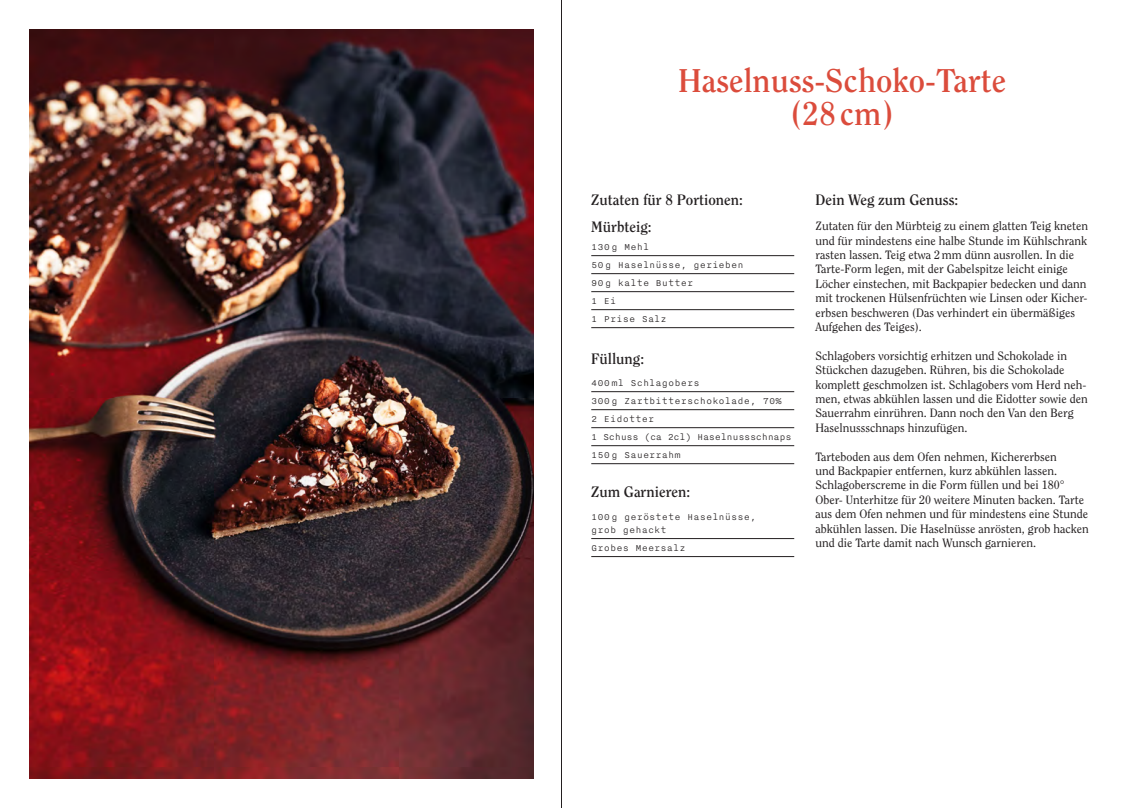
<style>
.page{position:relative;width:1123px;height:808px;background:#fff}
.page>*{position:absolute;margin:0;border:0;box-sizing:border-box;transform-origin:0 0}
.t1{font:700 32.7px/32.7px "Clearface Std";color:#db4c3c;text-align:center}
.t2{font:700 15px "Clearface Std";color:#231f20}
.t3{font:12px/14.4px "Clearface Std";color:#231f20}
.t4{font:300 10.5px/18px "Nitti";color:#231f20}
</style>
<div class="page">
<hr style="left:561px;top:0;width:1px;height:808px;background:#231f20">
<img style="left:30px;top:30px;width:503px;height:748px">
<hr style="left:591px;top:255px;width:203px;height:1px;background:#231f20">
<hr style="left:591px;top:273px;width:203px;height:1px;background:#231f20">
<hr style="left:591px;top:291px;width:203px;height:1px;background:#231f20">
<hr style="left:591px;top:309px;width:203px;height:1px;background:#231f20">
<hr style="left:591px;top:327px;width:203px;height:1px;background:#231f20">
<hr style="left:591px;top:538px;width:203px;height:1px;background:#231f20">
<hr style="left:591px;top:556px;width:203px;height:1px;background:#231f20">
<hr style="left:591px;top:391px;width:203px;height:1px;background:#231f20">
<hr style="left:591px;top:409px;width:203px;height:1px;background:#231f20">
<hr style="left:591px;top:427px;width:203px;height:1px;background:#231f20">
<hr style="left:591px;top:445px;width:203px;height:1px;background:#231f20">
<hr style="left:591px;top:463px;width:203px;height:1px;background:#231f20">
<h1 class="t1" style="left:678px;top:65px;width:329px">Haselnuss-Schoko-Tarte (28cm)</h1>
<p class="t2" style="left:591px;top:190px;width:153px">Zutaten für 8 Portionen:</p>
<p class="t2" style="left:815px;top:190px;width:144px">Dein Weg zum Genuss:</p>
<p class="t2" style="left:591px;top:218px;width:62px">Mürbteig:</p>
<p class="t4" style="left:591px;top:238px;width:154px">130g Mehl<br>50g Haselnüsse, gerieben<br>90g kalte Butter<br>1 Ei<br>1 Prise Salz</p>
<p class="t2" style="left:591px;top:350px;width:54px">Füllung:</p>
<p class="t4" style="left:591px;top:374px;width:202px">400ml Schlagobers<br>300g Zartbitterschokolade, 70%<br>2 Eidotter<br>1 Schuss (ca 2cl) Haselnussschnaps<br>150g Sauerrahm</p>
<p class="t2" style="left:591px;top:483px;width:100px">Zum Garnieren:</p>
<p class="t4" style="left:591px;top:510px;width:167px;line-height:13.5px">100g geröstete Haselnüsse, grob gehackt</p>
<p class="t4" style="left:591px;top:539px;width:96px">Grobes Meersalz</p>
<p class="t3" style="left:815px;top:219px;width:274px">Zutaten für den Mürbteig zu einem glatten Teig kneten und für mindestens eine halbe Stunde im Kühlschrank rasten lassen. Teig etwa 2mm dünn ausrollen. In die Tarte-Form legen, mit der Gabelspitze leicht einige Löcher einstechen, mit Backpapier bedecken und dann mit trockenen Hülsenfrüchten wie Linsen oder Kicher&shy;erbsen beschweren (Das verhindert ein übermäßiges Aufgehen des Teiges).</p>
<p class="t3" style="left:815px;top:348px;width:274px">Schlagobers vorsichtig erhitzen und Schokolade in Stückchen dazugeben. Rühren, bis die Schokolade komplett geschmolzen ist. Schlagobers vom Herd neh&shy;men, etwas abkühlen lassen und die Eidotter sowie den Sauerrahm einrühren. Dann noch den Van den Berg Haselnussschnaps hinzufügen.</p>
<p class="t3" style="left:815px;top:449px;width:275px">Tarteboden aus dem Ofen nehmen, Kichererbsen<br>und Backpapier entfernen, kurz abkühlen lassen.<br>Schlagoberscreme in die Form füllen und bei 180° Ober- Unterhitze für 20 weitere Minuten backen. Tarte aus dem Ofen nehmen und für mindestens eine Stunde abkühlen lassen. Die Haselnüsse anrösten, grob hacken und die Tarte damit nach Wunsch garnieren.</p>
</div>
